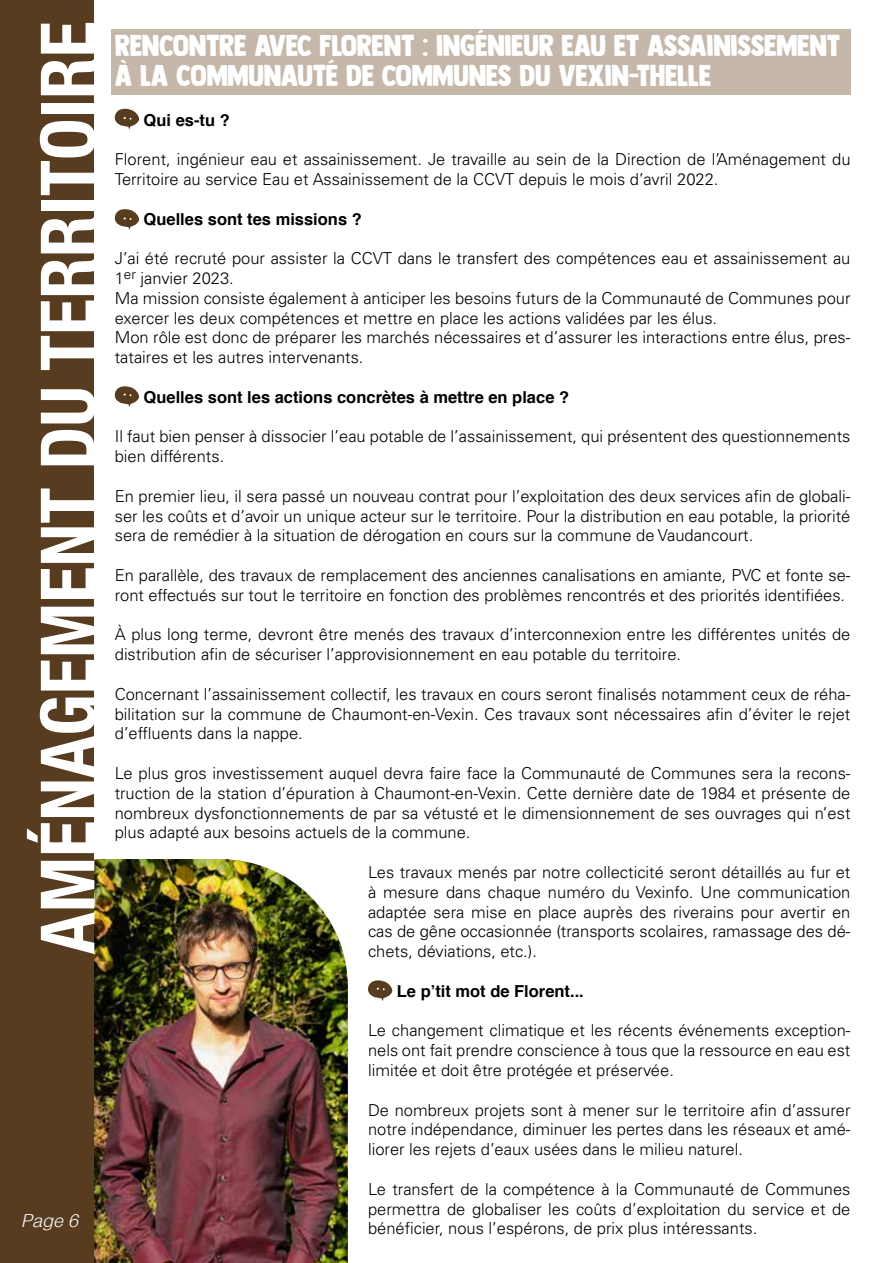
<style>
.page{position:relative;width:893px;height:1263px;background:#fff}
.page>*{position:absolute;margin:0;border:0;box-sizing:border-box;transform-origin:0 0}
.t1{font:700 condensed 75px "Helvetica Neue";color:#fff}
.t2{font:30px/30px "DK Longreach";letter-spacing:-.01em;color:#fff}
.t3{font:italic 300 18px "Helvetica";color:#fff}
.t4{font:300 16.5px/19.8px "Univers LT Pro 45";color:#000;text-align:justify}
.t5{font:700 16.5px "Helvetica";color:#000}
</style>
<div class="page">
<img style="left:93px;top:859px;width:255px;height:404px">
<div style="left:0;top:0;width:93px;height:1263px;background:#583c20"></div>
<div style="left:111px;top:30px;width:739px;height:65px;background:#c5b7aa"></div>
<svg style="left:114px;top:109px;width:25px;height:20px"></svg>
<svg style="left:114px;top:209px;width:25px;height:21px"></svg>
<svg style="left:114px;top:386px;width:25px;height:21px"></svg>
<svg style="left:368px;top:980px;width:25px;height:21px"></svg>
<h1 class="t1" style="left:22px;top:954px;width:934px;rotate:-90deg">AMÉNAGEMENT DU TERRITOIRE</h1>
<p class="t3" style="left:21px;top:1210px;width:59px">Page 6</p>
<h2 class="t2" style="left:115px;top:30px;width:727px">RENCONTRE AVEC FLORENT : INGÉNIEUR EAU ET ASSAINISSEMENT<br>À LA COMMUNAUTÉ DE COMMUNES DU VEXIN-THELLE</h2>
<p class="t5" style="left:144px;top:106px;width:88px">Qui es-tu ?</p>
<p class="t4" style="left:115px;top:149px;width:737px">Florent, ingénieur eau et assainissement. Je travaille au sein de la Direction de l’Aménagement du<br>Territoire au service Eau et Assainissement de la CCVT depuis le mois d’avril 2022.</p>
<p class="t5" style="left:144px;top:205px;width:220px">Quelles sont tes missions ?</p>
<p class="t4" style="left:115px;top:248px;width:737px;text-align:left">J’ai été recruté pour assister la CCVT dans le transfert des compétences eau et assainissement au 1<sup>er</sup> janvier 2023.<br>Ma mission consiste également à anticiper les besoins futurs de la Communauté de Communes pour exercer les deux compétences et mettre en place les actions validées par les élus.<br>Mon rôle est donc de préparer les marchés nécessaires et d’assurer les interactions entre élus, pres&shy;tataires et les autres intervenants.</p>
<p class="t5" style="left:144px;top:384px;width:427px">Quelles sont les actions concrètes à mettre en place ?</p>
<p class="t4" style="left:115px;top:426px;width:737px">Il faut bien penser à dissocier l’eau potable de l’assainissement, qui présentent des questionnements bien différents.</p>
<p class="t4" style="left:115px;top:486px;width:737px">En premier lieu, il sera passé un nouveau contrat pour l’exploitation des deux services afin de globali&shy;ser les coûts et d’avoir un unique acteur sur le territoire. Pour la distribution en eau potable, la priorité sera de remédier à la situation de dérogation en cours sur la commune de Vaudancourt.</p>
<p class="t4" style="left:115px;top:565px;width:737px">En parallèle, des travaux de remplacement des anciennes canalisations en amiante, PVC et fonte se&shy;ront effectués sur tout le territoire en fonction des problèmes rencontrés et des priorités identifiées.</p>
<p class="t4" style="left:115px;top:624px;width:737px">À plus long terme, devront être menés des travaux d’interconnexion entre les différentes unités de distribution afin de sécuriser l’approvisionnement en eau potable du territoire.</p>
<p class="t4" style="left:115px;top:684px;width:737px">Concernant l’assainissement collectif, les travaux en cours seront finalisés notamment ceux de réha&shy;bilitation sur la commune de Chaumont-en-Vexin. Ces travaux sont nécessaires afin d’éviter le rejet d’effluents dans la nappe.</p>
<p class="t4" style="left:115px;top:763px;width:737px">Le plus gros investissement auquel devra faire face la Communauté de Communes sera la recons&shy;truction de la station d’épuration à Chaumont-en-Vexin. Cette dernière date de 1984 et présente de nombreux dysfonctionnements de par sa vétusté et le dimensionnement de ses ouvrages qui n’est plus adapté aux besoins actuels de la commune.</p>
<p class="t4" style="left:368px;top:862px;width:484px">Les travaux menés par notre collecticité seront détaillés au fur et à mesure dans chaque numéro du Vexinfo. Une communication adaptée sera mise en place auprès des riverains pour avertir en cas de gêne occasionnée (transports scolaires, ramassage des dé&shy;chets, déviations, etc.).</p>
<p class="t5" style="left:397px;top:978px;width:189px">Le p’tit mot de Florent...</p>
<p class="t4" style="left:368px;top:1020px;width:484px">Le changement climatique et les récents événements exception&shy;nels ont fait prendre conscience à tous que la ressource en eau est limitée et doit être protégée et préservée.</p>
<p class="t4" style="left:368px;top:1099px;width:484px">De nombreux projets sont à mener sur le territoire afin d’assurer notre indépendance, diminuer les pertes dans les réseaux et amé&shy;liorer les rejets d’eaux usées dans le milieu naturel.</p>
<p class="t4" style="left:368px;top:1179px;width:484px">Le transfert de la compétence à la Communauté de Communes permettra de globaliser les coûts d’exploitation du service et de bénéficier, nous l’espérons, de prix plus intéressants.</p>
</div>
